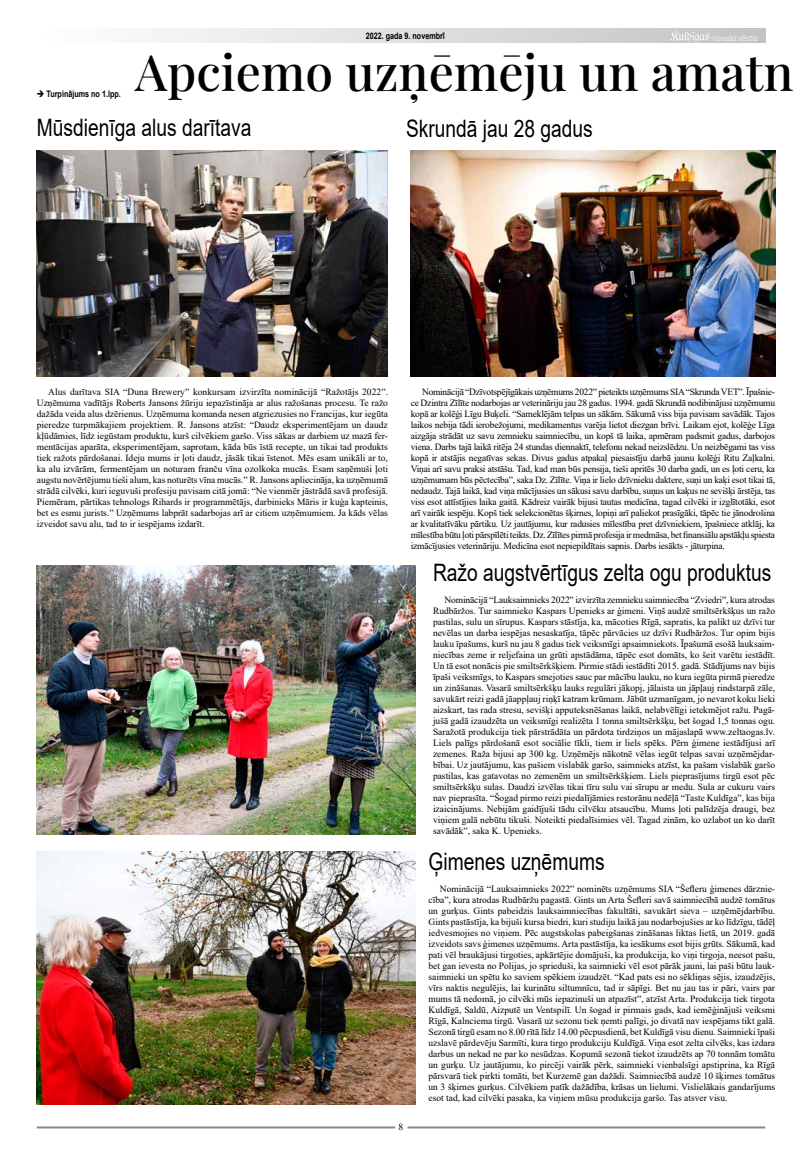
<style>
.page{position:relative;width:794px;height:1163px;background:#fff}
.page>*{position:absolute;margin:0;border:0;box-sizing:border-box;transform-origin:0 0}
.t1{font:500 49.9px "Playfair Display";color:#000}
.t2{font:24px "Arial";color:#000;scale:.8 1}
.t3{font:9.5px/11px "Times New Roman";color:#000;text-align:justify}
.t4{font:700 9px "Arial";color:#000;scale:.8 1}
.t5{font:300 7.6px "Garnett";color:#fff;scale:.93 1}
</style>
<div class="page">
<svg style="left:162px;top:29px;width:603px;height:14px"></svg>
<svg style="left:670px;top:31px;width:39px;height:12px"></svg>
<hr style="left:37px;top:1126px;width:728px;height:2px;background:#888">
<div style="left:395px;top:1122px;width:12px;height:8px;background:#fff"></div>
<img style="left:37px;top:150px;width:351px;height:226px">
<img style="left:37px;top:851px;width:378px;height:252px">
<img style="left:37px;top:565px;width:378px;height:269px">
<img style="left:411px;top:150px;width:364px;height:227px">
<p class="t4" style="left:37px;top:88px;width:106px">➔ Turpinājums no 1.lpp.</p>
<p class="t4" style="left:366px;top:29px;width:101px">2022. gada 9. novembrī</p>
<p class="t5" style="left:711px;top:33px;width:52px">novada vēstis</p>
<h1 class="t1" style="left:135px;top:34px;width:660px">Apciemo uzņēmēju un amatn</h1>
<h2 class="t2" style="left:37px;top:111px;width:270px">Mūsdienīga alus darītava</h2>
<h2 class="t2" style="left:406px;top:112px;width:235px">Skrundā jau 28 gadus</h2>
<p class="t3" style="left:37px;top:385px;width:353px;text-indent:11px">Alus darītava SIA “Duna Brewery” konkursam izvirzīta nominācijā “Ražotājs 2022”.<br>Uzņēmuma vadītājs Roberts Jansons žūriju iepazīstināja ar alus ražošanas procesu. Te ražo dažāda veida alus dzērienus. Uzņēmuma komanda nesen atgriezusies no Francijas, kur iegūta pieredze turpmākajiem projektiem. R. Jansons atzīst: “Daudz eksperimentējam un daudz kļūdāmies, līdz iegūstam produktu, kurš cilvēkiem garšo. Viss sākas ar darbiem uz mazā fer&shy;mentācijas aparāta, eksperimentējam, saprotam, kāda būs īstā recepte, un tikai tad produkts tiek ražots pārdošanai. Ideju mums ir ļoti daudz, jāsāk tikai īstenot. Mēs esam unikāli ar to, ka alu izvārām, fermentējam un noturam franču vīna ozolkoka mucās. Esam saņēmuši ļoti augstu novērtējumu tieši alum, kas noturēts vīna mucās.” R. Jansons apliecināja, ka uzņēmumā strādā cilvēki, kuri ieguvuši profesiju pavisam citā jomā: “Ne vienmēr jāstrādā savā profesijā.<br>Piemēram, pārtikas tehnologs Rihards ir programmētājs, darbinieks Māris ir kuģa kapteinis, bet es esmu jurists.” Uzņēmums labprāt sadarbojas arī ar citiem uzņēmumiem. Ja kāds vēlas izveidot savu alu, tad to ir iespējams izdarīt.</p>
<p class="t3" style="left:398px;top:1120px;width:6px">8</p>
<p class="t3" style="left:411px;top:385px;width:366px;text-indent:11px">Nominācijā “Dzīvotspējīgākais uzņēmums 2022” pieteikts uzņēmums SIA “Skrunda VET”. Īpašnie&shy;ce Dzintra Zīlīte nodarbojas ar veterināriju jau 28 gadus. 1994. gadā Skrundā nodibinājusi uzņēmumu kopā ar kolēģi Līgu Buķeli. “Sameklējām telpas un sākām. Sākumā viss bija pavisam savādāk. Tajos laikos nebija tādi ierobežojumi, medikamentus varēja lietot diezgan brīvi. Laikam ejot, kolēģe Līga aizgāja strādāt uz savu zemnieku saimniecību, un kopš tā laika, apmēram padsmit gadus, darbojos viena. Darbs tajā laikā ritēja 24 stundas diennaktī, telefonu nekad neizslēdzu. Un neizbēgami tas viss kopā ir atstājis negatīvas sekas. Divus gadus atpakaļ piesaistīju darbā jaunu kolēģi Ritu Zaļkalni.<br>Viņai arī savu praksi atstāšu. Tad, kad man būs pensija, tieši apritēs 30 darba gadi, un es ļoti ceru, ka uzņēmumam būs pēctecība”, saka Dz. Zīlīte. Viņa ir lielo dzīvnieku daktere, suņi un kaķi esot tikai tā, nedaudz. Tajā laikā, kad viņa mācījusies un sākusi savu darbību, suņus un kaķus ne sevišķi ārstēja, tas viss esot attīstījies laika gaitā. Kādreiz vairāk bijusi tautas medicīna, tagad cilvēki ir izglītotāki, esot arī vairāk iespēju. Kopš tiek selekcionētas šķirnes, lopiņi arī paliekot prasīgāki, tāpēc tie jānodrošina ar kvalitatīvāku pārtiku. Uz jautājumu, kur radusies mīlestība pret dzīvniekiem, īpašniece atklāj, ka mīlestība būtu ļoti pārspīlēti teikts. Dz. Zīlītes pirmā profesija ir medmāsa, bet finansiālu apstākļu spiesta izmācījusies veterināriju. Medicīna esot nepiepildītais sapnis. Darbs iesākts - jāturpina.</p>
<h2 class="t2" style="left:433px;top:556px;width:424px">Ražo augstvērtīgus zelta ogu produktus</h2>
<p class="t3" style="left:433px;top:594px;width:344px;text-indent:11px">Nominācijā “Lauksaimnieks 2022” izvirzīta zemnieku saimniecība “Zviedri”, kura atrodas Rudbāržos. Tur saimnieko Kaspars Upenieks ar ģimeni. Viņš audzē smiltsērkšķus un ražo pastilas, sulu un sīrupus. Kaspars stāstīja, ka, mācoties Rīgā, sapratis, ka palikt uz dzīvi tur nevēlas un darba iespējas nesaskatīja, tāpēc pārvācies uz dzīvi Rudbāržos. Tur opim bijis lauku īpašums, kurš nu jau 8 gadus tiek veiksmīgi apsaimniekots. Īpašumā esošā lauksaim&shy;niecības zeme ir reljefaina un grūti apstādāma, tāpēc esot domāts, ko šeit varētu iestādīt.<br>Un tā esot nonācis pie smiltsērkšķiem. Pirmie stādi iestādīti 2015. gadā. Stādījums nav bijis īpaši veiksmīgs, to Kaspars smejoties sauc par mācību lauku, no kura iegūta pirmā pieredze un zināšanas. Vasarā smiltsērkšķu lauks regulāri jākopj, jālaista un jāpļauj rindstarpā zāle, savukārt reizi gadā jāappļauj riņķī katram krūmam. Jābūt uzmanīgam, jo nevarot koku lieki aizskart, tas rada stresu, sevišķi apputeksnēšanas laikā, nelabvēlīgi ietekmējot ražu. Pagā&shy;jušā gadā izaudzēta un veiksmīgi realizēta 1 tonna smiltsērkšķu, bet šogad 1,5 tonnas ogu.<br>Saražotā produkcija tiek pārstrādāta un pārdota tirdziņos un mājaslapā www.zeltaogas.lv.<br>Liels palīgs pārdošanā esot sociālie tīkli, tiem ir liels spēks. Pērn ģimene iestādījusi arī zemenes. Raža bijusi ap 300 kg. Uzņēmējs nākotnē vēlas iegūt telpas savai uzņēmējdar&shy;bībai. Uz jautājumu, kas pašiem vislabāk garšo, saimnieks atzīst, ka pašam vislabāk garšo pastilas, kas gatavotas no zemenēm un smiltsērkšķiem. Liels pieprasījums tirgū esot pēc smiltsērkšķu sulas. Daudzi izvēlas tikai tīru sulu vai sīrupu ar medu. Sula ar cukuru vairs nav pieprasīta. “Šogad pirmo reizi piedalījāmies restorānu nedēļā “Taste Kuldīga”, kas bija izaicinājums. Nebijām gaidījuši tādu cilvēku atsaucību. Mums ļoti palīdzēja draugi, bez viņiem galā nebūtu tikuši. Noteikti piedalīsimies vēl. Tagad zinām, ko uzlabot un ko darīt savādāk”, saka K. Upenieks.</p>
<h2 class="t2" style="left:428px;top:844px;width:222px">Ģimenes uzņēmums</h2>
<p class="t3" style="left:428px;top:882px;width:348px;text-indent:11px">Nominācijā “Lauksaimnieks 2022” nominēts uzņēmums SIA “Šefleru ģimenes dārznie&shy;cība”, kura atrodas Rudbāržu pagastā. Gints un Arta Šefleri savā saimniecībā audzē tomātus un gurķus. Gints pabeidzis lauksaimniecības fakultāti, savukārt sieva – uzņēmējdarbību.<br>Gints pastāstīja, ka bijuši kursa biedri, kuri studiju laikā jau nodarbojušies ar ko līdzīgu, tādēļ iedvesmojies no viņiem. Pēc augstskolas pabeigšanas zināšanas liktas lietā, un 2019. gadā izveidots savs ģimenes uzņēmums. Arta pastāstīja, ka iesākums esot bijis grūts. Sākumā, kad pati vēl braukājusi tirgoties, apkārtējie domājuši, ka produkcija, ko viņi tirgoja, neesot pašu, bet gan ievesta no Polijas, jo sprieduši, ka saimnieki vēl esot pārāk jauni, lai paši būtu lauk&shy;saimnieki un spētu ko saviem spēkiem izaudzēt. “Kad pats esi no sēkliņas sējis, izaudzējis, vīrs naktis negulējis, lai kurinātu siltumnīcu, tad ir sāpīgi. Bet nu jau tas ir pāri, vairs par mums tā nedomā, jo cilvēki mūs iepazinuši un atpazīst”, atzīst Arta. Produkcija tiek tirgota Kuldīgā, Saldū, Aizputē un Ventspilī. Un šogad ir pirmais gads, kad iemēģinājuši veiksmi Rīgā, Kalnciema tirgū. Vasarā uz sezonu tiek ņemti palīgi, jo divatā nav iespējams tikt galā.<br>Sezonā tirgū esam no 8.00 rītā līdz 14.00 pēcpusdienā, bet Kuldīgā visu dienu. Saimnieki īpaši uzslavē pārdevēju Sarmīti, kura tirgo produkciju Kuldīgā. Viņa esot zelta cilvēks, kas izdara darbus un nekad ne par ko nesūdzas. Kopumā sezonā tiekot izaudzēts ap 70 tonnām tomātu un gurķu. Uz jautājumu, ko pircēji vairāk pērk, saimnieki vienbalsīgi apstiprina, ka Rīgā pārsvarā tiek pirkti tomāti, bet Kurzemē gan dažādi. Saimniecībā audzē 10 šķirnes tomātus un 3 šķirnes gurķus. Cilvēkiem patīk dažādība, krāsas un lielumi. Vislielākais gandarījums esot tad, kad cilvēki pasaka, ka viņiem mūsu produkcija garšo. Tas atsver visu.</p>
</div>
